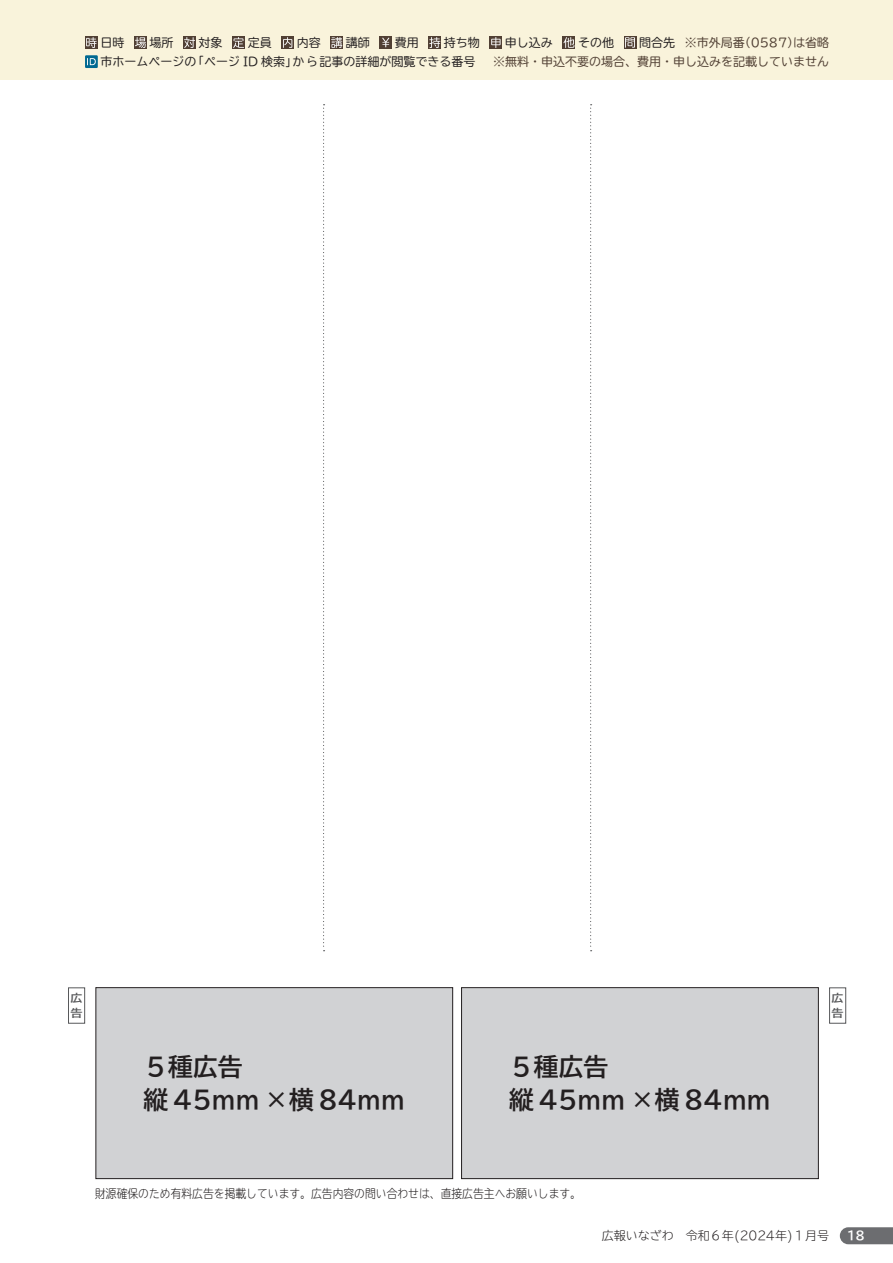
<style>
.page{position:relative;width:893px;height:1263px;background:#fff}
.page>*{position:absolute;margin:0;border:0;box-sizing:border-box;transform-origin:0 0}
.t1{font:700 24.75px/33.8px "TBUD Go Std";color:#231f20}
.t2{font:12px "TBUDR Go Std";color:#231f20}
.t3{font:300 12px "TBUDR Go Std Super";color:#231f20;scale:.9 1}
.t4{font:12px "TBUDR Go Std";color:#514034}
.t5{font:300 12px "TBUDR Go Std Super";color:#231f20}
.t6{font:700 12px "TBUD Go Std";color:#fff}
.t7{font:700 10.8px/15.1px "TBUD Go Std";color:#57585a;scale:1.11 1}
</style>
<div class="page">
<div style="left:96px;top:988px;width:357px;height:190px;background:#d1d2d4"></div>
<div style="left:96px;top:987px;width:357px;height:192px;border:1px solid #231f20"></div>
<div style="left:462px;top:988px;width:356px;height:190px;background:#d1d2d4"></div>
<div style="left:461px;top:987px;width:358px;height:192px;border:1px solid #231f20"></div>
<div style="left:829px;top:987px;width:17px;height:36px;border:1px solid #57585a"></div>
<div style="left:68px;top:987px;width:17px;height:36px;border:1px solid #57585a"></div>
<svg style="left:840px;top:1227px;width:53px;height:17px"></svg>
<svg style="left:323px;top:104px;width:2px;height:847px"></svg>
<svg style="left:590px;top:104px;width:2px;height:847px"></svg>
<div style="left:0;top:0;width:893px;height:80px;background:#f9f3db"></div>
<div style="left:85px;top:36px;width:13px;height:13px;background:#514034"></div>
<svg style="left:86px;top:37px;width:11px;height:11px"></svg>
<div style="left:134px;top:36px;width:13px;height:13px;background:#514034"></div>
<svg style="left:135px;top:37px;width:11px;height:11px"></svg>
<div style="left:183px;top:36px;width:13px;height:13px;background:#514034"></div>
<svg style="left:184px;top:37px;width:11px;height:11px"></svg>
<div style="left:232px;top:36px;width:13px;height:13px;background:#514034"></div>
<svg style="left:233px;top:37px;width:11px;height:11px"></svg>
<svg style="left:281px;top:36px;width:13px;height:13px"></svg>
<svg style="left:283px;top:37px;width:9px;height:11px"></svg>
<div style="left:330px;top:36px;width:13px;height:13px;background:#514034"></div>
<svg style="left:331px;top:37px;width:11px;height:11px"></svg>
<div style="left:379px;top:36px;width:13px;height:13px;background:#514034"></div>
<svg style="left:382px;top:38px;width:7px;height:9px"></svg>
<div style="left:428px;top:36px;width:13px;height:13px;background:#514034"></div>
<svg style="left:429px;top:37px;width:11px;height:11px"></svg>
<div style="left:489px;top:36px;width:13px;height:13px;background:#514034"></div>
<svg style="left:491px;top:37px;width:10px;height:11px"></svg>
<div style="left:563px;top:36px;width:12px;height:13px;background:#514034"></div>
<svg style="left:563px;top:37px;width:11px;height:11px"></svg>
<div style="left:624px;top:36px;width:12px;height:13px;background:#514034"></div>
<svg style="left:625px;top:37px;width:10px;height:11px"></svg>
<div style="left:85px;top:55px;width:13px;height:13px;background:#006991"></div>
<svg style="left:87px;top:58px;width:9px;height:7px"></svg>
<p class="t4" style="left:685px;top:32px;width:146px">※市外局番（0587）は省略</p>
<p class="t2" style="left:100px;top:33px;width:25px">日時</p>
<p class="t2" style="left:150px;top:33px;width:25px">場所</p>
<p class="t2" style="left:199px;top:33px;width:25px">対象</p>
<p class="t2" style="left:248px;top:33px;width:25px">定員</p>
<p class="t2" style="left:297px;top:33px;width:25px">内容</p>
<p class="t2" style="left:346px;top:33px;width:25px">講師</p>
<p class="t2" style="left:395px;top:33px;width:25px">費用</p>
<p class="t2" style="left:444px;top:33px;width:37px">持ち物</p>
<p class="t2" style="left:505px;top:33px;width:49px">申し込み</p>
<p class="t2" style="left:578px;top:33px;width:37px">その他</p>
<p class="t2" style="left:639px;top:33px;width:37px">問合先</p>
<p class="t2" style="left:100px;top:52px;width:377px">市ホームページの「ページ ID 検索」から記事の詳細が閲覧できる番号</p>
<p class="t4" style="left:493px;top:51px;width:337px">※無料・申込不要の場合、費用・申し込みを記載していません</p>
<p class="t7" style="left:71px;top:990px;width:12px">広告</p>
<p class="t7" style="left:832px;top:990px;width:12px">広告</p>
<h1 class="t1" style="left:144px;top:1050px;width:263px">５種広告<br>縦 45mm ×横 84mm</h1>
<h1 class="t1" style="left:509px;top:1050px;width:263px">５種広告<br>縦 45mm ×横 84mm</h1>
<p class="t3" style="left:95px;top:1183px;width:541px">財源確保のため有料広告を掲載しています。広告内容の問い合わせは、直接広告主へお願いします。</p>
<p class="t5" style="left:602px;top:1226px;width:229px">広報いなざわ　令和６年(2024年)１月号</p>
<p class="t6" style="left:847px;top:1226px;width:20px">18</p>
</div>
